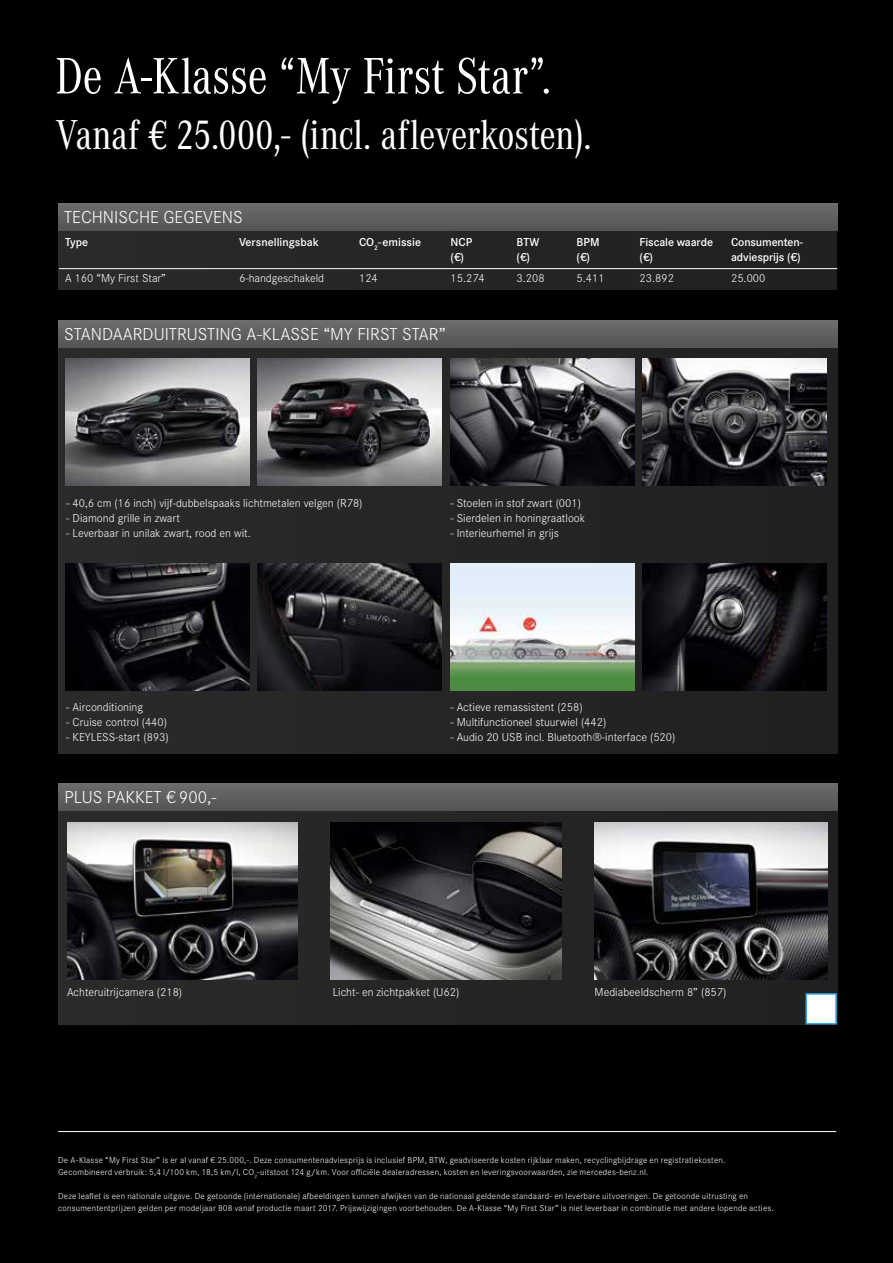
<style>
.page{position:relative;width:893px;height:1263px;background:#000}
.page>*{position:absolute;margin:0;border:0;box-sizing:border-box;transform-origin:0 0}
.t1{font:53.25px "Corporate A Con";letter-spacing:-.01em;color:#fff}
.t2{font:43.5px "Corporate A Con";letter-spacing:-.015em;color:#fff}
.t3{font:300 18px "Corporate S";color:#fff}
.t4{font:300 12px "Corporate S";color:#fff}
.t5{font:600 12px "Corporate S";letter-spacing:-.01em;color:#fff}
.t6{font:300 9px/12px "Corporate S";letter-spacing:.025em;color:#fff}
</style>
<div class="page">
<hr style="left:58px;top:1131px;width:778px;height:1px;background:#fff">
<div style="left:58px;top:228px;width:779px;height:62px;background:#262625"></div>
<div style="left:58px;top:203px;width:779px;height:28px;background:#616060"></div>
<hr style="left:59px;top:268px;width:778px;height:1px;background:#fff">
<div style="left:58px;top:810px;width:779px;height:214px;background:#262625"></div>
<img style="left:67px;top:822px;width:230px;height:157px">
<img style="left:331px;top:822px;width:230px;height:157px">
<div style="left:59px;top:783px;width:778px;height:27px;background:#60605f"></div>
<div style="left:805px;top:993px;width:32px;height:31px;background:#fff;border:2px solid #36a7e9"></div>
<img style="left:594px;top:822px;width:233px;height:157px">
<div style="left:58px;top:347px;width:779px;height:406px;background:#262625"></div>
<div style="left:58px;top:321px;width:779px;height:27px;background:#60605f"></div>
<img style="left:65px;top:358px;width:184px;height:128px">
<img style="left:258px;top:358px;width:184px;height:128px">
<img style="left:450px;top:358px;width:184px;height:128px">
<img style="left:643px;top:358px;width:183px;height:128px">
<img style="left:258px;top:563px;width:184px;height:128px">
<img style="left:643px;top:563px;width:183px;height:128px">
<img style="left:65px;top:563px;width:184px;height:128px">
<img style="left:450px;top:563px;width:184px;height:128px">
<h1 class="t1" style="left:55px;top:42px;width:497px">De A-Klasse “My First Star”.</h1>
<h2 class="t2" style="left:55px;top:107px;width:538px">Vanaf € 25.000,- (incl. afleverkosten).</h2>
<h3 class="t3" style="left:64px;top:205px;width:180px">TECHNISCHE GEGEVENS</h3>
<h3 class="t5" style="left:65px;top:235px;width:25px">Type</h3>
<h3 class="t5" style="left:239px;top:235px;width:81px">Versnellingsbak</h3>
<h3 class="t5" style="left:359px;top:235px;width:63px">CO<sub>2</sub>-emissie</h3>
<h3 class="t5" style="left:451px;top:235px;width:23px">NCP</h3>
<h3 class="t5" style="left:517px;top:235px;width:24px">BTW</h3>
<h3 class="t5" style="left:577px;top:235px;width:24px">BPM</h3>
<h3 class="t5" style="left:640px;top:235px;width:75px">Fiscale waarde</h3>
<h3 class="t5" style="left:731px;top:235px;width:73px">Consumenten-</h3>
<h3 class="t5" style="left:451px;top:250px;width:15px">(€)</h3>
<h3 class="t5" style="left:517px;top:250px;width:15px">(€)</h3>
<h3 class="t5" style="left:577px;top:250px;width:15px">(€)</h3>
<h3 class="t5" style="left:640px;top:250px;width:15px">(€)</h3>
<h3 class="t5" style="left:731px;top:250px;width:71px">adviesprijs (€)</h3>
<h3 class="t4" style="left:65px;top:270px;width:102px">A 160 “My First Star”</h3>
<h3 class="t4" style="left:239px;top:270px;width:87px">6-handgeschakeld</h3>
<h3 class="t4" style="left:359px;top:270px;width:20px">124</h3>
<h3 class="t4" style="left:451px;top:270px;width:36px">15.274</h3>
<h3 class="t4" style="left:517px;top:270px;width:30px">3.208</h3>
<h3 class="t4" style="left:577px;top:270px;width:30px">5.411</h3>
<h3 class="t4" style="left:640px;top:270px;width:36px">23.892</h3>
<h3 class="t4" style="left:731px;top:270px;width:36px">25.000</h3>
<h3 class="t3" style="left:64px;top:322px;width:383px">STANDAARDUITRUSTING A-KLASSE “MY FIRST STAR”</h3>
<h3 class="t4" style="left:66px;top:495px;width:298px">- 40,6 cm (16 inch) vijf-dubbelspaaks lichtmetalen velgen (R78)</h3>
<h3 class="t4" style="left:66px;top:510px;width:115px">- Diamond grille in zwart</h3>
<h3 class="t4" style="left:66px;top:525px;width:186px">- Leverbaar in unilak zwart, rood en wit.</h3>
<h3 class="t4" style="left:66px;top:699px;width:78px">- Airconditioning</h3>
<h3 class="t4" style="left:66px;top:714px;width:102px">- Cruise control (440)</h3>
<h3 class="t4" style="left:66px;top:729px;width:104px">- KEYLESS-start (893)</h3>
<h3 class="t3" style="left:65px;top:784px;width:153px">PLUS PAKKET € 900,-</h3>
<h3 class="t4" style="left:450px;top:495px;width:132px">- Stoelen in stof zwart (001)</h3>
<h3 class="t4" style="left:450px;top:510px;width:136px">- Sierdelen in honingraatlook</h3>
<h3 class="t4" style="left:450px;top:525px;width:110px">- Interieurhemel in grijs</h3>
<h3 class="t4" style="left:450px;top:699px;width:134px">- Actieve remassistent (258)</h3>
<h3 class="t4" style="left:450px;top:714px;width:157px">- Multifunctioneel stuurwiel (442)</h3>
<h3 class="t4" style="left:450px;top:729px;width:226px">- Audio 20 USB incl. Bluetooth®-interface (520)</h3>
<h3 class="t4" style="left:67px;top:984px;width:117px">Achteruitrijcamera (218)</h3>
<h3 class="t4" style="left:333px;top:984px;width:128px">Licht- en zichtpakket (U62)</h3>
<h3 class="t4" style="left:594px;top:984px;width:133px">Mediabeeldscherm 8” (857)</h3>
<p class="t6" style="left:58px;top:1153px;width:669px">De A-Klasse “My First Star” is er al vanaf € 25.000,-. Deze consumentenadviesprijs is inclusief BPM, BTW, geadviseerde kosten rijklaar maken, recyclingbijdrage en registratiekosten.<br>Gecombineerd verbruik: 5,4 l/100 km, 18,5 km/l, CO<sub>2</sub>-uitstoot 124 g/km. Voor officiële dealeradressen, kosten en leveringsvoorwaarden, zie mercedes-benz.nl.</p>
<p class="t6" style="left:58px;top:1189px;width:717px">Deze leaflet is een nationale uitgave. De getoonde (internationale) afbeeldingen kunnen afwijken van de nationaal geldende standaard- en leverbare uitvoeringen. De getoonde uitrusting en consumententprijzen gelden per modeljaar 808 vanaf productie maart 2017. Prijswijzigingen voorbehouden. De A-Klasse “My First Star” is niet leverbaar in combinatie met andere lopende acties.</p>
</div>
